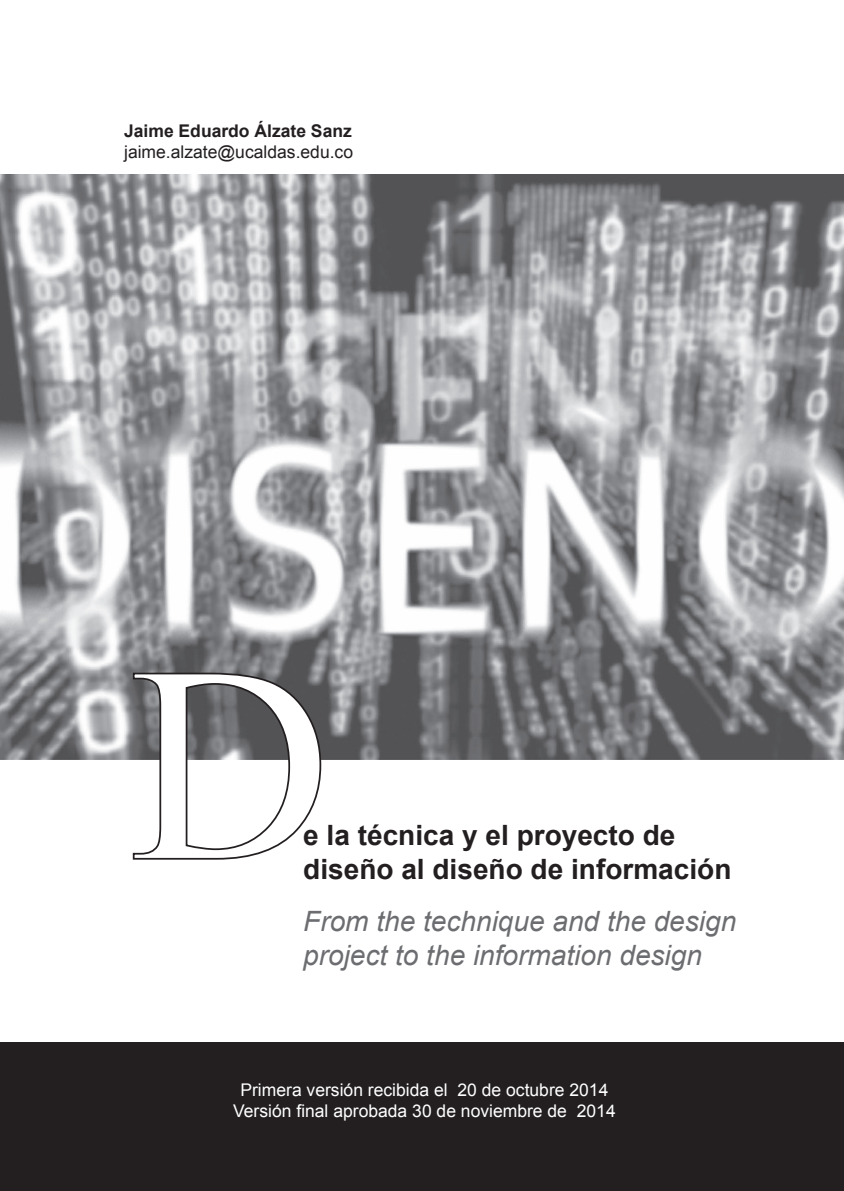
<style>
.page{position:relative;width:844px;height:1191px;background:#fff}
.page>*{position:absolute;margin:0;border:0;box-sizing:border-box;transform-origin:0 0}
.t1{font:italic 28px/33.9px "Arial";color:#6c6d70}
.t2{font:700 28px/33.9px "Arial";color:#231f20}
.t3{font:17.5px/21px "Arial";color:#fff;text-align:center}
.t4{font:17.5px "Arial";color:#231f20}
.t5{font:700 17.5px "Arial";color:#231f20}
</style>
<div class="page">
<div style="left:0;top:1042px;width:843px;height:149px;background:#231f20"></div>
<img style="left:0;top:174px;width:843px;height:585px">
<svg style="left:132px;top:672px;width:190px;height:188px"></svg>
<p class="t5" style="left:124px;top:119px;width:229px">Jaime Eduardo Álzate Sanz</p>
<p class="t4" style="left:124px;top:140px;width:230px">jaime.alzate@ucaldas.edu.co</p>
<h1 class="t2" style="left:303px;top:819px;width:429px">e la técnica y el proyecto de diseño al diseño de información</h1>
<h1 class="t1" style="left:303px;top:904px;width:434px">From the technique and the design project to the information design</h1>
<p class="t3" style="left:233px;top:1079px;width:384px">Primera versión recibida el 20 de octubre 2014<br>Versión final aprobada 30 de noviembre de 2014</p>
</div>
